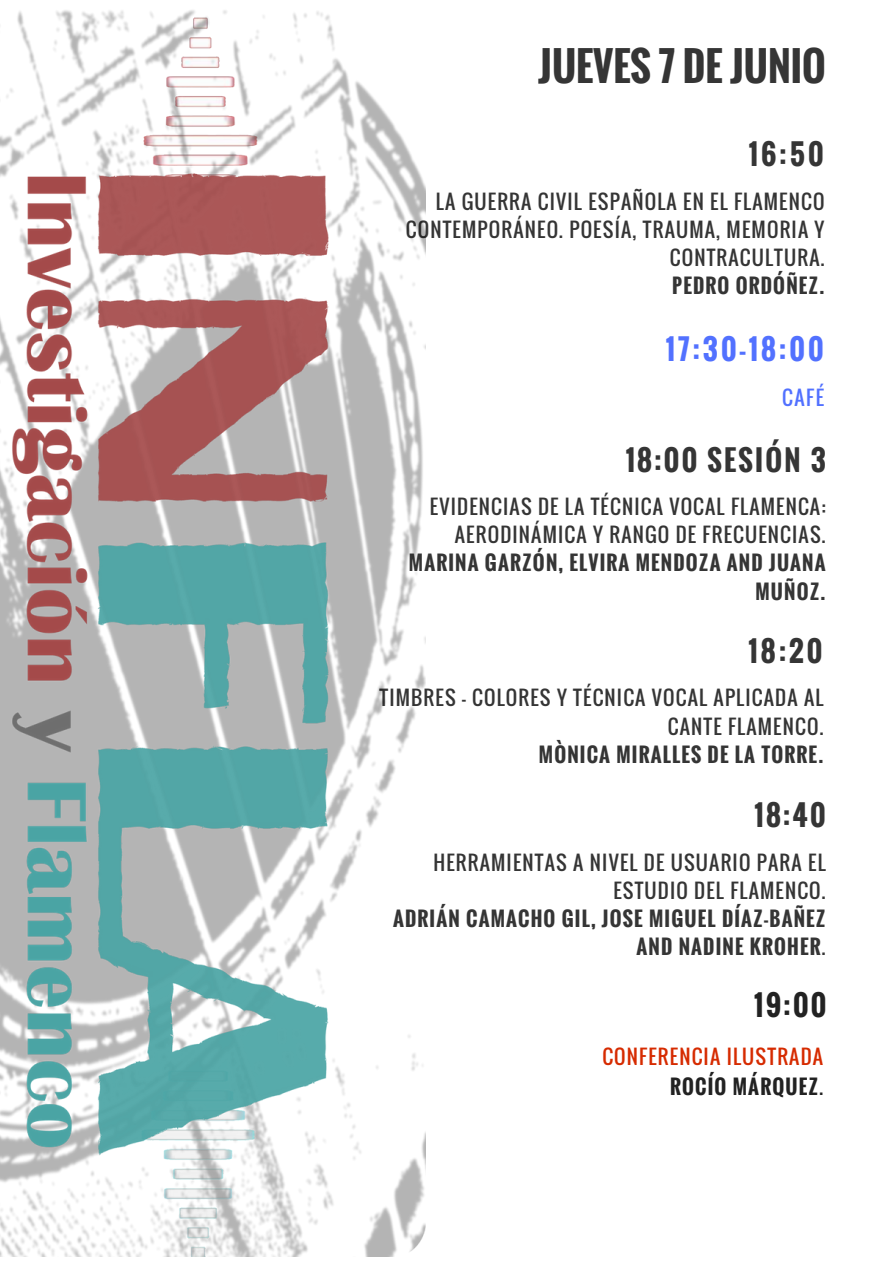
<style>
.page{position:relative;width:893px;height:1263px;background:#fff}
.page>*{position:absolute;margin:0;border:0;box-sizing:border-box;transform-origin:0 0}
.t1{font:700 39.75px "Oswald";color:#353535}
.t2{font:700 28.2px "Oswald";letter-spacing:.08em;color:#353535}
.t3{font:700 28.2px "Oswald";letter-spacing:.11em;color:#5271ff}
.t4{font:700 28.2px "Oswald";color:#222}
.t5{font:19.8px/28.2px "Oswald";letter-spacing:.06em;color:#353535;text-align:right}
.t6{font:700 19.8px/28.2px "Oswald";letter-spacing:.06em;color:#353535;text-align:right}
.t7{font:19.8px/29.2px "Oswald";letter-spacing:.06em;color:#d62b00;text-align:right}
.t8{font:19.8px "Oswald";color:#5271ff}
.s1{font-weight:400}
.s2{font-weight:700;color:#222}
.s3{color:#222}
</style>
<div class="page">
<img style="left:0;top:10px;width:425px;height:1246px">
<h1 class="t1" style="left:539px;top:36px;width:289px">JUEVES 7 DE JUNIO</h1>
<h2 class="t2" style="left:749px;top:133px;width:76px">16:50</h2>
<p class="t5" style="left:406px;top:187px;width:420px">LA GUERRA CIVIL ESPAÑOLA EN EL FLAMENCO<br>CONTEMPORÁNEO. POESÍA, TRAUMA, MEMORIA Y<br>CONTRACULTURA.</p>
<p class="t6" style="left:672px;top:271px;width:154px">PEDRO ORDÓÑEZ.</p>
<h2 class="t3" style="left:666px;top:328px;width:159px">17:30-18:00</h2>
<p class="t8" style="left:782px;top:382px;width:43px">CAFÉ</p>
<h2 class="t2" style="left:626px;top:438px;width:202px">18:00 SESIÓN 3</h2>
<p class="t5" style="left:430px;top:492px;width:397px">EVIDENCIAS DE LA TÉCNICA VOCAL FLAMENCA:<br>AERODINÁMICA Y RANGO DE FRECUENCIAS.</p>
<p class="t6" style="left:409px;top:548px;width:418px">MARINA GARZÓN, ELVIRA MENDOZA AND JUANA<br>MUÑOZ.</p>
<h2 class="t2" style="left:749px;top:629px;width:76px">18:20</h2>
<p class="t5" style="left:380px;top:683px;width:445px">TIMBRES – COLORES Y TÉCNICA VOCAL APLICADA AL<br>CANTE FLAMENCO.</p>
<p class="t6" style="left:539px;top:740px;width:286px">MÒNICA MIRALLES DE LA TORRE.</p>
<h2 class="t2" style="left:754px;top:794px;width:73px">18:40</h2>
<p class="t5" style="left:433px;top:848px;width:394px">HERRAMIENTAS A NIVEL DE USUARIO PARA EL<br>ESTUDIO DEL FLAMENCO.</p>
<p class="t6" style="left:393px;top:904px;width:434px">ADRIÁN CAMACHO GIL, JOSE MIGUEL DÍAZ-BAÑEZ<br>AND NADINE KROHER<span class="s1">.</span></p>
<h2 class="t4" style="left:754px;top:983px;width:74px">19:00</h2>
<p class="t7" style="left:602px;top:1042px;width:222px">CONFERENCIA ILUSTRADA<br><span class="s2">ROCÍO MÁRQUEZ</span><span class="s3">.</span></p>
</div>
